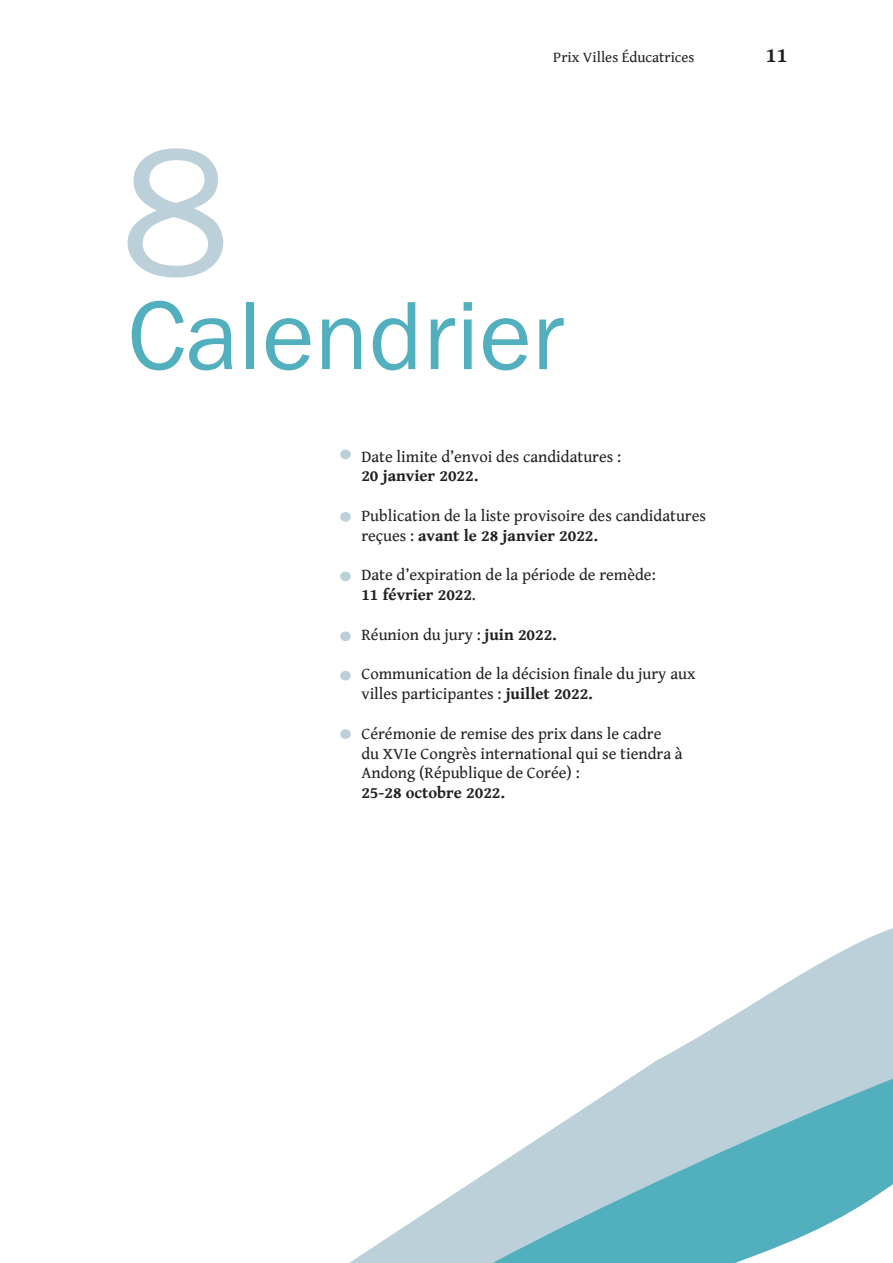
<style>
.page{position:relative;width:893px;height:1263px;background:#fff}
.page>*{position:absolute;margin:0;border:0;box-sizing:border-box;transform-origin:0 0}
._2_Títol{font:100.5px "Franklin Gothic";color:#51afbe}
.t1{font:700 21px "Gentium Book Basic";color:#231f20}
._1_Text_normal_bàsic{font:16.5px/19.8px "Gentium Book Basic";color:#231f20}
._1_Text_normal_bàsic-2{font:700 16.5px "Gentium Book Basic";color:#231f20}
.t2{font:15px "Gentium Book Basic";color:#231f20}
.s1{font-weight:700}
.s2{font-weight:400}
</style>
<div class="page">
<svg style="left:128px;top:148px;width:95px;height:129px"></svg>
<div style="left:340px;top:729px;width:11px;height:10px;background:#bcd0d9;border-radius:50%"></div>
<div style="left:340px;top:631px;width:11px;height:10px;background:#bcd0d9;border-radius:50%"></div>
<div style="left:340px;top:671px;width:11px;height:9px;background:#bcd0d9;border-radius:50%"></div>
<div style="left:340px;top:572px;width:11px;height:9px;background:#bcd0d9;border-radius:50%"></div>
<div style="left:340px;top:512px;width:11px;height:10px;background:#bcd0d9;border-radius:50%"></div>
<div style="left:340px;top:450px;width:11px;height:9px;background:#bcd0d9;border-radius:50%"></div>
<svg style="left:349px;top:928px;width:544px;height:335px"></svg>
<svg style="left:457px;top:939px;width:436px;height:324px"></svg>
<p class="t2" style="left:553px;top:46px;width:143px">Prix Villes Éducatrices</p>
<p class="t1" style="left:766px;top:39px;width:23px">11</p>
<p class="_2_Títol" style="left:128px;top:273px;width:439px">Calendrier</p>
<p class="_1_Text_normal_bàsic" style="left:361px;top:446px;width:261px">Date limite d’envoi des candidatures :</p>
<p class="_1_Text_normal_bàsic-2" style="left:361px;top:463px;width:118px">20 janvier 2022.</p>
<p class="_1_Text_normal_bàsic" style="left:361px;top:505px;width:346px">Publication de la liste provisoire des candidatures reçues : <span class="s1">avant le 28 janvier 2022.</span></p>
<p class="_1_Text_normal_bàsic" style="left:361px;top:565px;width:296px">Date d’expiration de la période de remède:</p>
<p class="_1_Text_normal_bàsic-2" style="left:361px;top:582px;width:116px">11 février 2022<span class="s2">.</span></p>
<p class="_1_Text_normal_bàsic" style="left:361px;top:624px;width:197px">Réunion du jury : <span class="s1">juin 2022.</span></p>
<p class="_1_Text_normal_bàsic" style="left:361px;top:664px;width:335px">Communication de la décision finale du jury aux villes participantes : <span class="s1">juillet 2022.</span></p>
<p class="_1_Text_normal_bàsic" style="left:361px;top:723px;width:323px">Cérémonie de remise des prix dans le cadre du XVIe Congrès international qui se tiendra à<br>Andong (République de Corée) :</p>
<p class="_1_Text_normal_bàsic-2" style="left:361px;top:780px;width:145px">25-28 octobre 2022.</p>
</div>
